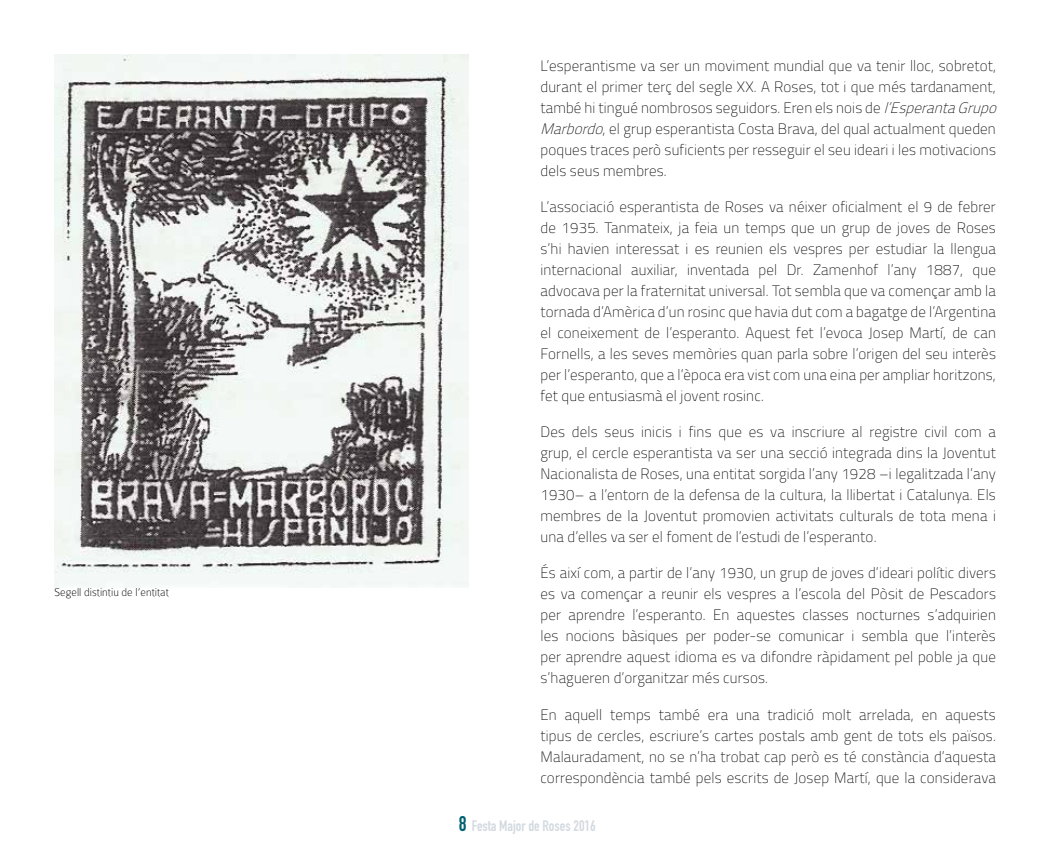
<style>
.page{position:relative;width:1063px;height:851px;background:#fff}
.page>*{position:absolute;margin:0;border:0;box-sizing:border-box;transform-origin:0 0}
.t1{font:100 15px/21px "Titillium Web";letter-spacing:.01em;color:#000;text-align:justify}
.t2{font:15px "DIN Engschrift Std";color:#d3dae0}
.t3{font:100 12px "Colaborate";color:#000}
.s1{font-style:italic}
.s2{font-size:21px;color:#006172}
</style>
<div class="page">
<img style="left:54px;top:54px;width:415px;height:534px">
<p class="t3" style="left:54px;top:585px;width:116px">Segell distintiu de l’entitat</p>
<p class="t1" style="left:540px;top:55px;width:462px;text-align:left">L’esperantisme va ser un moviment mundial que va tenir lloc, sobretot, durant el primer terç del segle XX. A Roses, tot i que més tardanament, també hi tingué nombrosos seguidors. Eren els nois de <span class="s1">l’EsperantaGrupo Marbordo</span>, el grup esperantista Costa Brava, del qual actualment queden poques traces però suficients per resseguir el seu ideari i les motivacions dels seus membres.</p>
<p class="t1" style="left:540px;top:196px;width:457px">L’associació esperantista de Roses va néixer oficialment el 9 de febrer de 1935. Tanmateix, ja feia un temps que un grup de joves de Roses s’hi havien interessat i es reunien els vespres per estudiar la llengua internacional auxiliar, inventada pel Dr. Zamenhof l’any 1887, que advocava per la fraternitat universal. Tot sembla que va començar amb la tornada d’Amèrica d’un rosinc que havia dut com a bagatge de l’Argentina el coneixement de l’esperanto. Aquest fet l’evoca Josep Martí, de can Fornells, a les seves memòries quan parla sobre l’origen del seu interès per l’esperanto, que a l’època era vist com una eina per ampliar horitzons, fet que entusiasmà el jovent rosinc.</p>
<p class="t1" style="left:540px;top:421px;width:457px">Des dels seus inicis i fins que es va inscriure al registre civil com a grup, el cercle esperantista va ser una secció integrada dins la Joventut Nacionalista de Roses, una entitat sorgida l’any 1928 –i legalitzada l’any 1930– a l’entorn de la defensa de la cultura, la llibertat i Catalunya. Els membres de la Joventut promovien activitats culturals de tota mena i una d’elles va ser el foment de l’estudi de l’esperanto.</p>
<p class="t1" style="left:540px;top:562px;width:457px">És així com, a partir de l’any 1930, un grup de joves d’ideari polític divers es va començar a reunir els vespres a l’escola del Pòsit de Pescadors per aprendre l’esperanto. En aquestes classes nocturnes s’adquirien les nocions bàsiques per poder-se comunicar i sembla que l’interès per aprendre aquest idioma es va difondre ràpidament pel poble ja que s’hagueren d’organitzar més cursos.</p>
<p class="t1" style="left:540px;top:703px;width:457px">En aquell temps també era una tradició molt arrelada, en aquests tipus de cercles, escriure’s cartes postals amb gent de tots els països.<br>Malauradament, no se n’ha trobat cap però es té constància d’aquesta correspondència també pels escrits de Josep Martí, que la considerava</p>
<p class="t2" style="left:459px;top:816px;width:138px"><span class="s2">8</span> Festa Major de Roses 2016</p>
</div>
